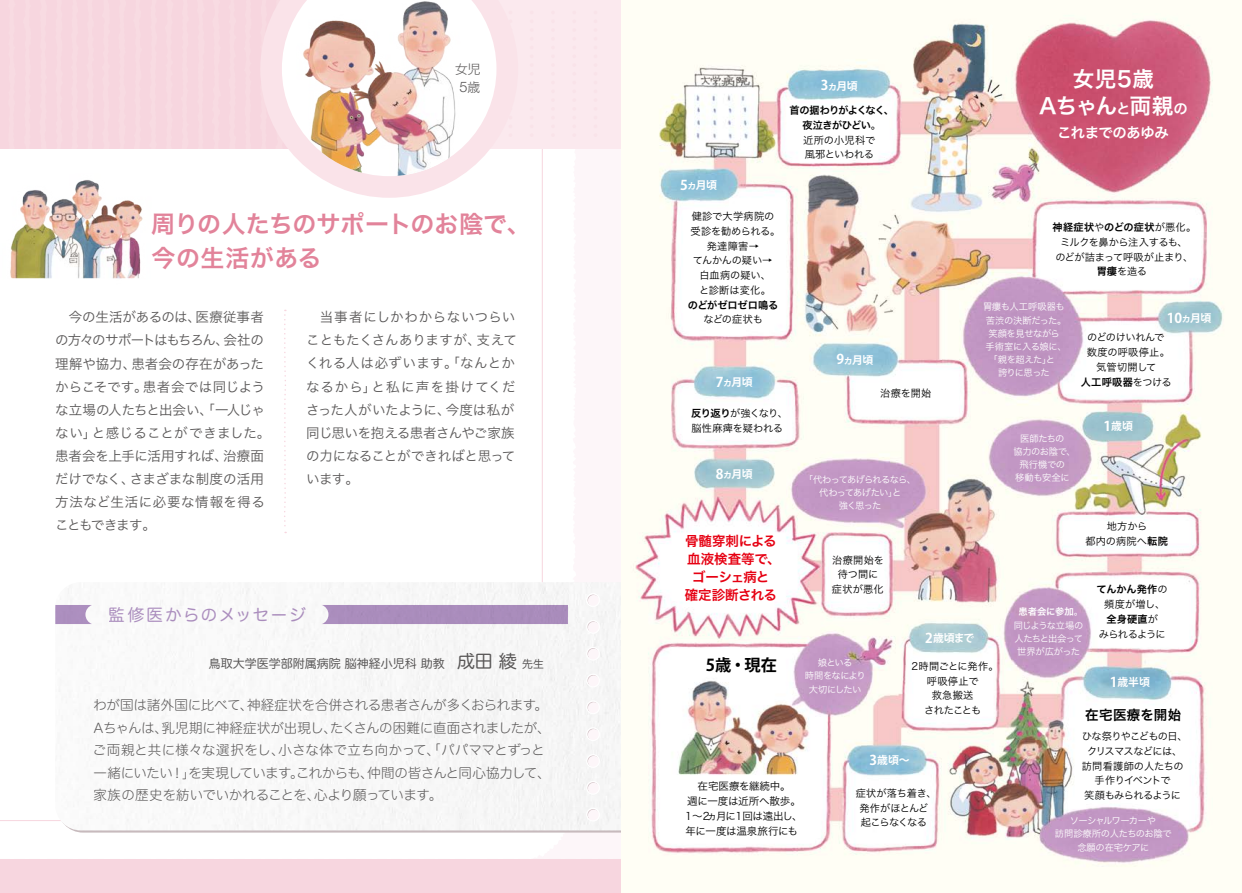
<style>
.page{position:relative;width:1242px;height:893px;background:#fff}
.page>*{position:absolute;margin:0;border:0;box-sizing:border-box;transform-origin:0 0}
.t1{font:24px/34.5px "Hira Kaku Std W6";letter-spacing:.005em;color:#e2839a}
.t2{font:21.45px/27px "Hira Kaku Pro W6";letter-spacing:.02em;color:#fff;text-align:center}
.t3{font:16.5px "Hira Maru Std W4";letter-spacing:.095em;color:#b092c3}
.t4{font:700 16.35px "Koz Go Pro";color:#000}
.t5{font:300 14.55px "Helvetica Neue LT Std";color:#595757}
.t6{font:14.4px "Hira Kaku Pro W6";letter-spacing:-.025em;color:#fff}
.t7{font:13.5px/23.1px "Hira Kaku Pro W3";letter-spacing:-.005em;color:#595757}
.t8{font:13.5px/22.5px "Hira Maru Std W2";letter-spacing:-.02em;color:#595757}
.t9{font:13.5px/18px "Hira Kaku Pro W6";letter-spacing:-.015em;color:#e60012;text-align:center}
.t10{font:13.5px "Hira Kaku Pro W6";letter-spacing:.03em;color:#000}
.t11{font:300 12.75px "UD Shin Go Pro";color:#595757}
.t12{font:12px "Hira Maru Pro N W4";color:#595757}
.t13{font:700 10.8px "Koz Go Pro";letter-spacing:-.05em;color:#fff}
.t14{font:10.5px/15px "Hira Kaku Pro W3";letter-spacing:-.025em;color:#000;text-align:center}
.t15{font:10.2px/14.7px "Hira Kaku Pro W3";letter-spacing:-.015em;color:#000;text-align:center}
.t16{font:10.2px/14.7px "Hira Kaku Pro W3";letter-spacing:-.06em;color:#000;text-align:center}
.t17{font:10.2px "Hira Kaku Pro W6";letter-spacing:-.01em;color:#000}
.t18{font:10.2px/14.7px "Hira Kaku Pro W3";letter-spacing:-.04em;color:#000;text-align:center}
.t19{font:10.2px/14.7px "Hira Kaku Pro W6";letter-spacing:-.065em;color:#000;text-align:center}
.t20{font:10.2px/14.7px "Hira Kaku Pro W3";letter-spacing:.02em;color:#000;text-align:center}
.t21{font:10.2px "Hira Kaku Pro W6";letter-spacing:.03em;color:#000}
.t22{font:10.2px/14.7px "Hira Kaku Pro W3";letter-spacing:.005em;color:#000;text-align:center}
.t23{font:10.2px "Hira Kaku Pro W3";letter-spacing:-.07em;color:#000}
.t24{font:9.3px/13.2px "Hira Kaku Pro W3";letter-spacing:-.055em;color:#fff;text-align:center}
.t25{font:9.3px/13.2px "Hira Kaku Pro W3";letter-spacing:-.095em;color:#fff;text-align:center}
.t26{font:9.3px "Hira Kaku Pro W3";letter-spacing:-.03em;color:#fff}
.t27{font:9.3px/13.2px "Hira Kaku Pro W3";letter-spacing:-.085em;color:#fff;text-align:center}
.t28{font:9.3px "Hira Kaku Pro W3";letter-spacing:-.02em;color:#fff}
.t29{font:9.3px "Hira Kaku Pro W6";color:#fff}
.s1{font-family:"UD Shin Go Pro";font-size:12.75px}
.s2{font-size:18px}
.s3{font-size:10.95px}
.s4{font-size:13.5px}
.s5{font-family:"UD Shin Go Pro"}
.s6{font-family:"Hira Kaku Pro W3"}
.s7{font-family:"Hira Kaku Pro W6"}
.s8{font-size:14.4px}
</style>
<div class="page">
<svg style="left:0;top:0;width:621px;height:893px"></svg>
<img style="left:287px;top:0;width:181px;height:176px">
<img style="left:0;top:164px;width:161px;height:137px">
<div style="left:621px;top:0;width:621px;height:893px;background:#fffef5"></div>
<hr style="left:1241px;top:822px;width:1px;height:71px;background:#fff">
<img style="left:635px;top:20px;width:588px;height:843px">
<p class="t11" style="left:455px;top:59px;width:27px">女児</p>
<p class="t5" style="left:459px;top:78px;width:22px">5<span class="s1">歳</span></p>
<h1 class="t1" style="left:151px;top:207px;width:381px">周りの人たちのサポートのお陰で、今の生活がある</h1>
<p class="t7" style="left:55px;top:305px;width:217px;text-indent:14px">今の生活があるのは、医療従事者の方々のサポートはもちろん、会社の理解や協力、患者会の存在があったからこそです。患者会では同じような立場の人たちと出会い、「一人じゃない」と感じることができました。患者会を上手に活用すれば、治療面だけでなく、さまざまな制度の活用方法など生活に必要な情報を得ることもできます。</p>
<p class="t7" style="left:306px;top:305px;width:212px;text-indent:14px">当事者にしかわからないつらいこともたくさんありますが、支えてくれる人は必ずいます。「なんとかなるから」と私に声を掛けてくださった人がいたように、今度は私が同じ思いを抱える患者さんやご家族の力になることができればと思っています。</p>
<p class="t3" style="left:109px;top:603px;width:199px">監修医からのメッセージ</p>
<p class="t12" style="left:209px;top:653px;width:336px">鳥取大学医学部附属病院 脳神経小児科 助教　<span class="s2">成田 綾</span><span class="s3">先生</span></p>
<p class="t8" style="left:93px;top:694px;width:459px">わが国は諸外国に比べて、神経症状を合併される患者さんが多くおられます。Aちゃんは、乳児期に神経症状が出現し、たくさんの困難に直面されましたが、ご両親と共に様々な選択をし、小さな体で立ち向かって、「パパママとずっと一緒にいたい！」を実現しています。これからも、仲間の皆さんと同心協力して、家族の歴史を紡いでいかれることを、心より願っています。</p>
<p class="t13" style="left:680px;top:178px;width:38px"><span class="s4">5</span>ヵ月頃</p>
<p class="t15" style="left:690px;top:208px;width:91px">健診で大学病院の受診を勧められる。発達障害<span class="s5">→<br></span>てんかんの疑い<span class="s5">→</span>白血病の疑い、<br>と診断は変化。</p>
<p class="t17" style="left:688px;top:295px;width:92px">のどがゼロゼロ鳴る</p>
<p class="t15" style="left:703px;top:311px;width:61px">などの症状も</p>
<p class="t13" style="left:821px;top:79px;width:38px"><span class="s4">3</span>ヵ月頃</p>
<p class="t19" style="left:789px;top:103px;width:106px">首の据わりがよくなく、夜泣きがひどい<span class="s6">。</span></p>
<p class="t15" style="left:803px;top:132px;width:74px;text-align:left">近所の小児科で風邪といわれる</p>
<p class="t13" style="left:716px;top:375px;width:38px"><span class="s4">7</span>ヵ月頃</p>
<p class="t15" style="left:691px;top:405px;width:98px;text-align:left"><span class="s7">反り返り</span>が強くなり、脳性麻痺を疑われる</p>
<p class="t13" style="left:836px;top:353px;width:38px"><span class="s4">9</span>ヵ月頃</p>
<p class="t15" style="left:880px;top:385px;width:53px">治療を開始</p>
<p class="t13" style="left:716px;top:467px;width:38px"><span class="s4">8</span>ヵ月頃</p>
<p class="t25" style="left:804px;top:472px;width:114px">「代わってあげられるなら、代わってあげたい」と<br>強く思った</p>
<h2 class="t2" style="left:1039px;top:64px;width:150px">女児5歳<br>Aちゃん<span class="s8">と</span>両親<span class="s8">の</span></h2>
<p class="t6" style="left:1057px;top:120px;width:113px">これまでのあゆみ</p>
<p class="t21" style="left:1052px;top:218px;width:145px">神経症状<span class="s6">や</span>のどの症状<span class="s6">が悪化。</span></p>
<p class="t15" style="left:1055px;top:234px;width:139px">ミルクを鼻から注入するも、のどが詰まって呼吸が止まり、<span class="s7">胃瘻</span>を造る</p>
<p class="t28" style="left:983px;top:299px;width:83px">胃瘻も人工呼吸器も</p>
<p class="t26" style="left:986px;top:312px;width:82px">苦渋の決断だった。</p>
<p class="t24" style="left:988px;top:326px;width:73px">笑顔を見せながら</p>
<p class="t26" style="left:985px;top:338px;width:83px">手術室に入る娘に、</p>
<p class="t24" style="left:988px;top:352px;width:68px">「親を超えた」と</p>
<p class="t24" style="left:998px;top:366px;width:53px">誇りに思った</p>
<p class="t13" style="left:1166px;top:311px;width:46px"><span class="s4">10</span>ヵ月頃</p>
<p class="t15" style="left:1086px;top:330px;width:85px">のどのけいれんで数度の呼吸停止。気管切開して</p>
<p class="t17" style="left:1080px;top:372px;width:92px">人工呼吸器<span class="s6">をつける</span></p>
<p class="t24" style="left:1013px;top:431px;width:64px">医師たちの<br>協力のお陰で、飛行機での<br>移動も安全に</p>
<p class="t13" style="left:1103px;top:419px;width:31px"><span class="s4">1</span>歳頃</p>
<p class="t9" style="left:684px;top:532px;width:97px">骨髄穿刺による血液検査等で、ゴーシェ病と<br>確定診断される</p>
<p class="t4" style="left:706px;top:654px;width:73px">5歳・現在</p>
<p class="t20" style="left:832px;top:552px;width:54px">治療開始を待つ間に症状が悪化</p>
<p class="t27" style="left:805px;top:655px;width:62px">娘といる<br>時間をなにより大切にしたい</p>
<p class="t13" style="left:925px;top:631px;width:50px"><span class="s4">2</span>歳頃まで</p>
<p class="t15" style="left:911px;top:658px;width:89px">2時間ごとに発作。呼吸停止で<br>救急搬送<br>されたことも</p>
<p class="t14" style="left:685px;top:778px;width:119px">在宅医療を継続中。<br>週に一度は近所へ散歩。<br>1～2ヵ月に1回は遠出し、年に一度は温泉旅行にも</p>
<p class="t13" style="left:869px;top:753px;width:42px"><span class="s4">3</span>歳頃～</p>
<p class="t18" style="left:855px;top:785px;width:83px">症状が落ち着き、発作がほとんど起こらなくなる</p>
<p class="t22" style="left:1085px;top:518px;width:84px">地方から<br>都内の病院へ<span class="s7">転院</span></p>
<p class="t17" style="left:1096px;top:580px;width:73px">てんかん発作<span class="s6">の</span></p>
<p class="t15" style="left:1104px;top:596px;width:62px">頻度が増し、</p>
<p class="t17" style="left:1106px;top:610px;width:53px">全身硬直<span class="s6">が</span></p>
<p class="t23" style="left:1098px;top:625px;width:68px">みられるように</p>
<p class="t29" style="left:1018px;top:604px;width:66px">患者会に参加<span class="s6">。</span></p>
<p class="t24" style="left:1013px;top:618px;width:71px;text-align:justify">同じような立場の人たちと出会って世界が広がった</p>
<p class="t13" style="left:1109px;top:675px;width:42px"><span class="s4">1</span>歳半頃</p>
<p class="t10" style="left:1085px;top:702px;width:98px">在宅医療を開始</p>
<p class="t16" style="left:1081px;top:728px;width:108px">ひな祭りやこどもの日、クリスマスなどには、訪問看護師の人たちの手作りイベントで<br>笑顔もみられるように</p>
<p class="t24" style="left:1054px;top:813px;width:118px">ソーシャルワーカーや<br>訪問診療所の人たちのお陰で念願の在宅ケアに</p>
</div>
